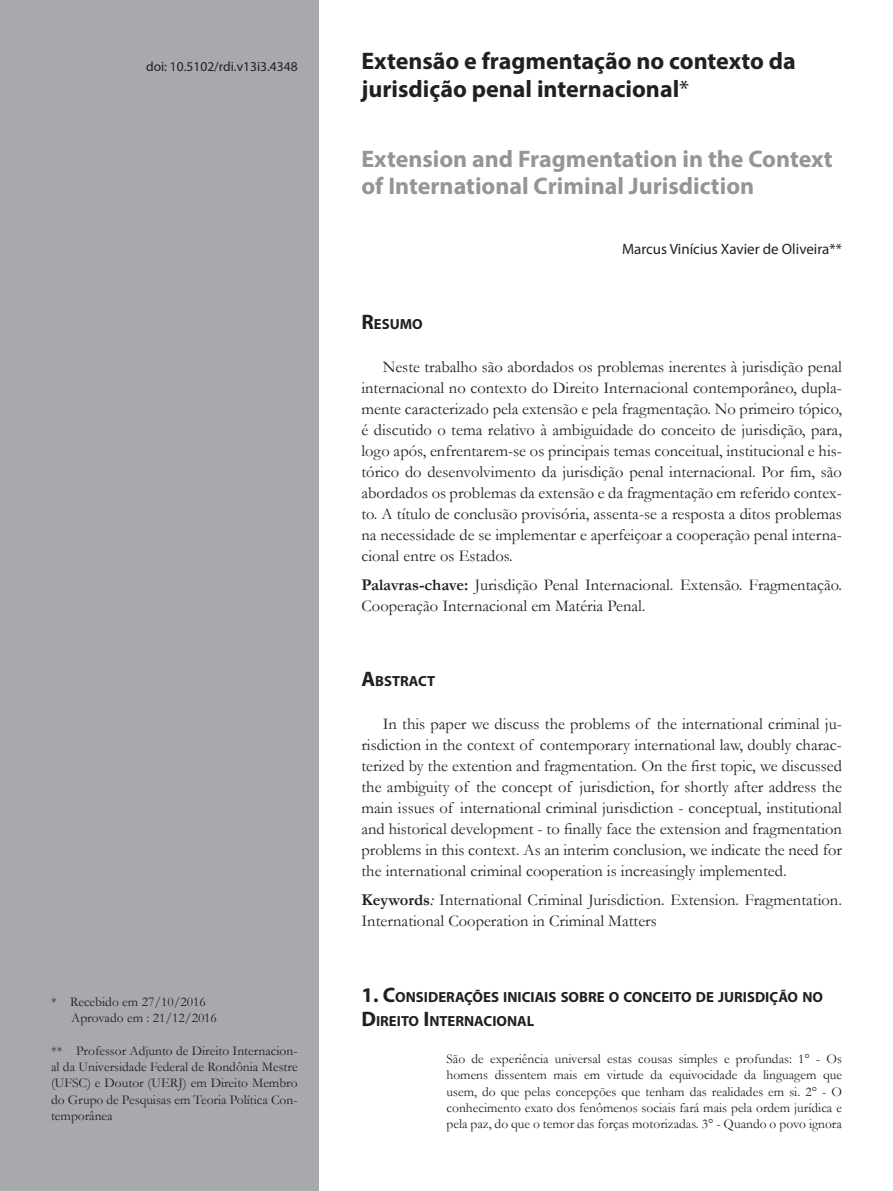
<style>
.page{position:relative;width:893px;height:1191px;background:#fff}
.page>*{position:absolute;margin:0;border:0;box-sizing:border-box;transform-origin:0 0}
.Tit2{font:700 24px/27.6px "Myriad Pro";color:#939598}
.Tit{font:700 24px/27.6px "Myriad Pro";color:#231f20}
.texto{font:16.5px/21px "Garamond";color:#231f20;text-align:justify}
.text_sem_recuo{font:16.5px/21px "Garamond";color:#231f20}
.Myriad_10{font:15px "Myriad Pro";color:#231f20}
.Subt{font:700 14.7px/24.2px "Myriad Pro";color:#231f20}
.Texto_recuado_9{font:13.5px/16.2px "Garamond";color:#231f20;text-align:justify}
.rodape{font:13.5px/16.2px "Garamond";color:#231f20;text-align:justify}
.Doi{font:13.5px "Myriad Pro";color:#231f20}
.s1{font-weight:400}
.s2{font-size:21px}
.s3{font-weight:700}
.s4{font-style:italic}
</style>
<div class="page">
<div style="left:0;top:0;width:319px;height:1191px;background:#a8a9ad"></div>
<p class="Doi" style="left:146px;top:58px;width:153px">doi: 10.5102/rdi.v13i3.4348</p>
<p class="Tit" style="left:361px;top:46px;width:436px">Extensão e fragmentação no contexto da jurisdição penal internacional<span class="s1">*</span></p>
<p class="Tit2" style="left:361px;top:144px;width:473px">Extension and Fragmentation in the Context of International Criminal Jurisdiction</p>
<p class="Myriad_10" style="left:622px;top:240px;width:221px">Marcus Vinícius Xavier de Oliveira**</p>
<p class="Subt" style="left:361px;top:312px;width:63px"><span class="s2">R</span>ESUMO</p>
<p class="texto" style="left:361px;top:355px;width:482px;text-indent:21px">Neste trabalho são abordados os problemas inerentes à jurisdição penal internacional no contexto do Direito Internacional contemporâneo, dupla&shy;mente caracterizado pela extensão e pela fragmentação. No primeiro tópico, é discutido o tema relativo à ambiguidade do conceito de jurisdição, para, logo após, enfrentarem-se os principais temas conceitual, institucional e his&shy;tórico do desenvolvimento da jurisdição penal internacional. Por fim, são abordados os problemas da extensão e da fragmentação em referido contex&shy;to. A título de conclusão provisória, assenta-se a resposta a ditos problemas na necessidade de se implementar e aperfeiçoar a cooperação penal interna&shy;cional entre os Estados.</p>
<p class="text_sem_recuo" style="left:361px;top:574px;width:482px"><span class="s3">Palavras-chave:</span> Jurisdição Penal Internacional. Extensão. Fragmentação.<br>Cooperação Internacional em Matéria Penal.</p>
<p class="rodape" style="left:51px;top:993px;width:156px">* Recebido em 27/10/2016</p>
<p class="rodape" style="left:71px;top:1009px;width:147px">Aprovado em : 21/12/2016</p>
<p class="rodape" style="left:51px;top:1042px;width:248px">** Professor Adjunto de Direito Internacion&shy;al da Universidade Federal de Rondônia Mestre (UFSC) e Doutor (UERJ) em Direito Membro do Grupo de Pesquisas em Teoria Política Con&shy;temporânea</p>
<p class="Subt" style="left:361px;top:669px;width:75px"><span class="s2">A</span>BSTRACT</p>
<p class="texto" style="left:361px;top:712px;width:482px;text-indent:21px">In this paper we discuss the problems of the international criminal ju&shy;risdiction in the context of contemporary international law, doubly charac&shy;terized by the extention and fragmentation. On the first topic, we discussed the ambiguity of the concept of jurisdiction, for shortly after address the main issues of international criminal jurisdiction - conceptual, institutional and historical development - to finally face the extension and fragmentation problems in this context. As an interim conclusion, we indicate the need for the international criminal cooperation is increasingly implemented.</p>
<p class="text_sem_recuo" style="left:361px;top:889px;width:482px"><span class="s3">Keywords</span><span class="s4">:</span> International Criminal Jurisdiction. Extension. Fragmentation.<br>International Cooperation in Criminal Matters</p>
<p class="Subt" style="left:361px;top:984px;width:463px"><span class="s2">1. C</span>ONSIDERAÇÕES INICIAIS SOBRE O CONCEITO DE JURISDIÇÃO NO<br><span class="s2">D</span>IREITO <span class="s2">I</span> NTERNACIONAL</p>
<p class="Texto_recuado_9" style="left:446px;top:1050px;width:397px">São de experiência universal estas cousas simples e profundas: 1° - Os homens dissentem mais em virtude da equivocidade da linguagem que usem, do que pelas concepções que tenham das realidades em si. 2° - O conhecimento exato dos fenômenos sociais fará mais pela ordem jurídica e pela paz, do que o temor das forças motorizadas. 3° - Quando o povo ignora</p>
</div>
